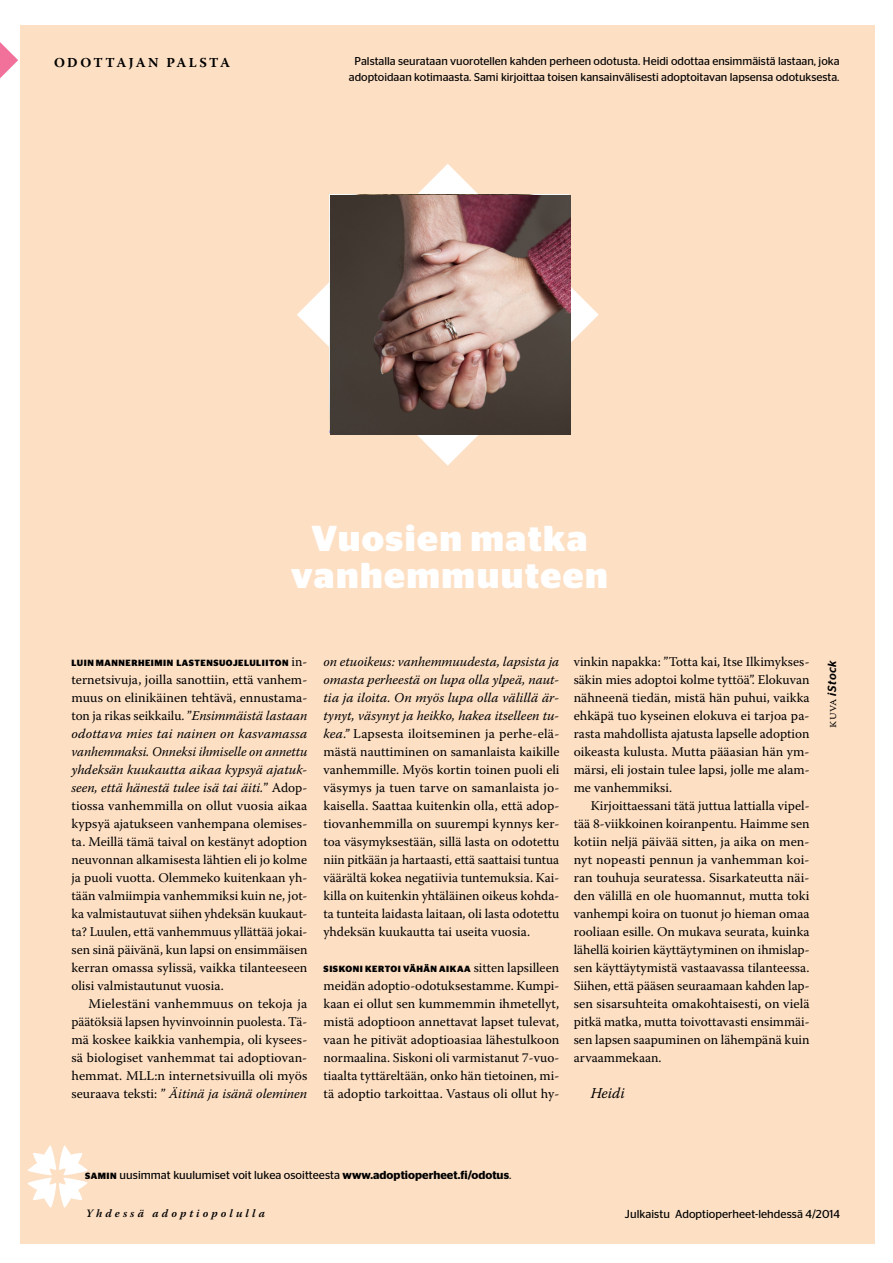
<style>
.page{position:relative;width:893px;height:1263px;background:#fff}
.page>*{position:absolute;margin:0;border:0;box-sizing:border-box;transform-origin:0 0}
.A_Otsikko_2_Stag_bol{font:700 36px/36.8px "Stag Sans";letter-spacing:.04em;color:#fff;text-align:center}
.A_leipis_2_Palstaa{font:italic 15px "Warnock Pro";letter-spacing:-.005em;color:#000}
.A_sivunpää{font:700 13.65px "Warnock Pro";letter-spacing:.17em;color:#000}
.A_leipis_2_Palstaa-2{font:13.35px/18px "Warnock Pro";color:#000;text-align:justify}
.A_leipis_ei_sis__2_P{font:13.35px/18px "Warnock Pro";color:#000;text-align:justify}
.A_tekijät_nimet{font:italic 500 11.85px "Stag Sans";color:#000}
.A_Laatikonteksti_ei{font:11.55px "Stag Sans";letter-spacing:.005em;color:#000}
.A_Laatikonteksti_ei-2{font:11.4px/15.9px "Stag Sans";color:#000;text-align:center}
.A_leipis_2_Palstaa-3{font:italic 600 11.25px "Warnock Pro";letter-spacing:.27em;color:#000}
.A_leipis_ei_sis__2_P-2{font:700 9px "Stag Sans";letter-spacing:.055em;color:#000}
.s1{font-family:"Warnock Pro";font-weight:400;font-size:13.35px}
.s2{font-style:italic}
.s3{font-family:"Warnock Pro";font-weight:300;font-style:normal;font-size:12.45px}
.s4{font-weight:700;font-size:9px}
.s5{font-weight:600}
</style>
<div class="page">
<div style="left:21px;top:26px;width:854px;height:1218px;background:#fddfc4"></div>
<svg style="left:297px;top:164px;width:302px;height:302px"></svg>
<svg style="left:28px;top:1145px;width:59px;height:63px"></svg>
<svg style="left:0;top:42px;width:18px;height:36px"></svg>
<img style="left:330px;top:195px;width:240px;height:239px">
<p class="A_sivunpää" style="left:54px;top:55px;width:178px">ODOTTAJAN PALSTA</p>
<p class="A_Laatikonteksti_ei-2" style="left:349px;top:53px;width:492px">Palstalla seurataan vuorotellen kahden perheen odotusta. Heidi odottaa ensimmäistä lastaan, joka adoptoidaan kotimaasta. Sami kirjoittaa toisen kansainvälisesti adoptoitavan lapsensa odotuksesta.</p>
<p class="A_Otsikko_2_Stag_bol" style="left:291px;top:520px;width:318px">Vuosien matka vanhemmuuteen</p>
<p class="A_leipis_ei_sis__2_P-2" style="left:72px;top:658px;width:237px">LUIN MANNERHEIMIN LASTENSUOJELULIITON <span class="s1">in-</span></p>
<p class="A_leipis_ei_sis__2_P" style="left:71px;top:670px;width:237px">ternetsivuja, joilla sanottiin, että vanhem&shy;muus on elinikäinen tehtävä, ennustama&shy;ton ja rikas seikkailu. ”<span class="s2">Ensimmäistä lastaan odottava mies tai nainen on kasvamassa vanhemmaksi. Onneksi ihmiselle on annettu yhdeksän kuukautta aikaa kypsyä ajatuk&shy;seen, että hänestä tulee isä tai äiti.</span>” Adop&shy;tiossa vanhemmilla on ollut vuosia aikaa kypsyä ajatukseen vanhempana olemises&shy;ta. Meillä tämä taival on kestänyt adoption neuvonnan alkamisesta lähtien eli jo kolme ja puoli vuotta. Olemmeko kuitenkaan yh&shy;tään valmiimpia vanhemmiksi kuin ne, jot&shy;ka valmistautuvat siihen yhdeksän kuukaut&shy;ta? Luulen, että vanhemmuus yllättää jokai&shy;sen sinä päivänä, kun lapsi on ensimmäisen kerran omassa sylissä, vaikka tilanteeseen olisi valmistautunut vuosia.</p>
<p class="A_leipis_2_Palstaa-2" style="left:71px;top:994px;width:237px;text-indent:17px">Mielestäni vanhemmuus on tekoja ja päätöksiä lapsen hyvinvoinnin puolesta. Tä&shy;mä koskee kaikkia vanhempia, oli kysees&shy;sä biologiset vanhemmat tai adoptiovan&shy;hemmat. MLL:n internetsivuilla oli myös seuraava teksti: ” <span class="s2">Äitinä ja isänä oleminen</span></p>
<p class="A_leipis_2_Palstaa-2" style="left:323px;top:652px;width:237px"><span class="s2">on etuoikeus: vanhemmuudesta, lapsista ja omasta perheestä on lupa olla ylpeä, naut&shy;tia ja iloita. On myös lupa olla välillä är&shy;tynyt, väsynyt ja heikko, hakea itselleen tu&shy;kea.”</span> Lapsesta iloitseminen ja perhe-elä&shy;mästä nauttiminen on samanlaista kaikille vanhemmille. Myös kortin toinen puoli eli väsymys ja tuen tarve on samanlaista jo&shy;kaisella. Saattaa kuitenkin olla, että adop&shy;tiovanhemmilla on suurempi kynnys ker&shy;toa väsymyksestään, sillä lasta on odotettu niin pitkään ja hartaasti, että saattaisi tuntua väärältä kokea negatiivia tuntemuksia. Kai&shy;killa on kuitenkin yhtäläinen oikeus kohda&shy;ta tunteita laidasta laitaan, oli lasta odotettu yhdeksän kuukautta tai useita vuosia.</p>
<p class="A_leipis_ei_sis__2_P-2" style="left:324px;top:964px;width:237px">SISKONI KERTOI VÄHÄN AIKAA <span class="s1">sitten lapsilleen</span></p>
<p class="A_leipis_ei_sis__2_P" style="left:323px;top:976px;width:237px">meidän adoptio-odotuksestamme. Kumpi&shy;kaan ei ollut sen kummemmin ihmetellyt, mistä adoptioon annettavat lapset tulevat, vaan he pitivät adoptioasiaa lähestulkoon normaalina. Siskoni oli varmistanut 7-vuo&shy;tiaalta tyttäreltään, onko hän tietoinen, mi&shy;tä adoptio tarkoittaa. Vastaus oli ollut hy-</p>
<p class="A_leipis_ei_sis__2_P" style="left:574px;top:652px;width:237px">vinkin napakka: ”Totta kai, Itse Ilkimykses&shy;säkin mies adoptoi kolme tyttöä”. Elokuvan nähneenä tiedän, mistä hän puhui, vaikka ehkäpä tuo kyseinen elokuva ei tarjoa pa&shy;rasta mahdollista ajatusta lapselle adoption oikeasta kulusta. Mutta pääasian hän ym&shy;märsi, eli jostain tulee lapsi, jolle me alam&shy;me vanhemmiksi.</p>
<p class="A_leipis_2_Palstaa-2" style="left:574px;top:796px;width:237px;text-indent:17px">Kirjoittaessani tätä juttua lattialla vipel&shy;tää 8-viikkoinen koiranpentu. Haimme sen kotiin neljä päivää sitten, ja aika on men&shy;nyt nopeasti pennun ja vanhemman koi&shy;ran touhuja seuratessa. Sisarkateutta näi&shy;den välillä en ole huomannut, mutta toki vanhempi koira on tuonut jo hieman omaa rooliaan esille. On mukava seurata, kuinka lähellä koirien käyttäytyminen on ihmislap&shy;sen käyttäytymistä vastaavassa tilanteessa.<br>Siihen, että pääsen seuraamaan kahden lap&shy;sen sisarsuhteita omakohtaisesti, on vielä pitkä matka, mutta toivottavasti ensimmäi&shy;sen lapsen saapuminen on lähempänä kuin arvaammekaan.</p>
<p class="A_leipis_2_Palstaa" style="left:591px;top:1084px;width:35px">Heidi</p>
<p class="A_tekijät_nimet" style="left:825px;top:728px;width:69px;rotate:-90deg"><span class="s3">kuva</span> iStock</p>
<p class="A_Laatikonteksti_ei" style="left:85px;top:1168px;width:428px"><span class="s4">SAMIN</span> uusimmat kuulumiset voit lukea osoitteesta <span class="s5">www.adoptioperheet.fi/odotus</span>.</p>
<p class="A_leipis_2_Palstaa-3" style="left:86px;top:1207px;width:180px">Yhdessä adoptiopolulla</p>
<p class="A_Laatikonteksti_ei" style="left:625px;top:1208px;width:217px">Julkaistu Adoptioperheet-lehdessä 4/2014</p>
</div>
